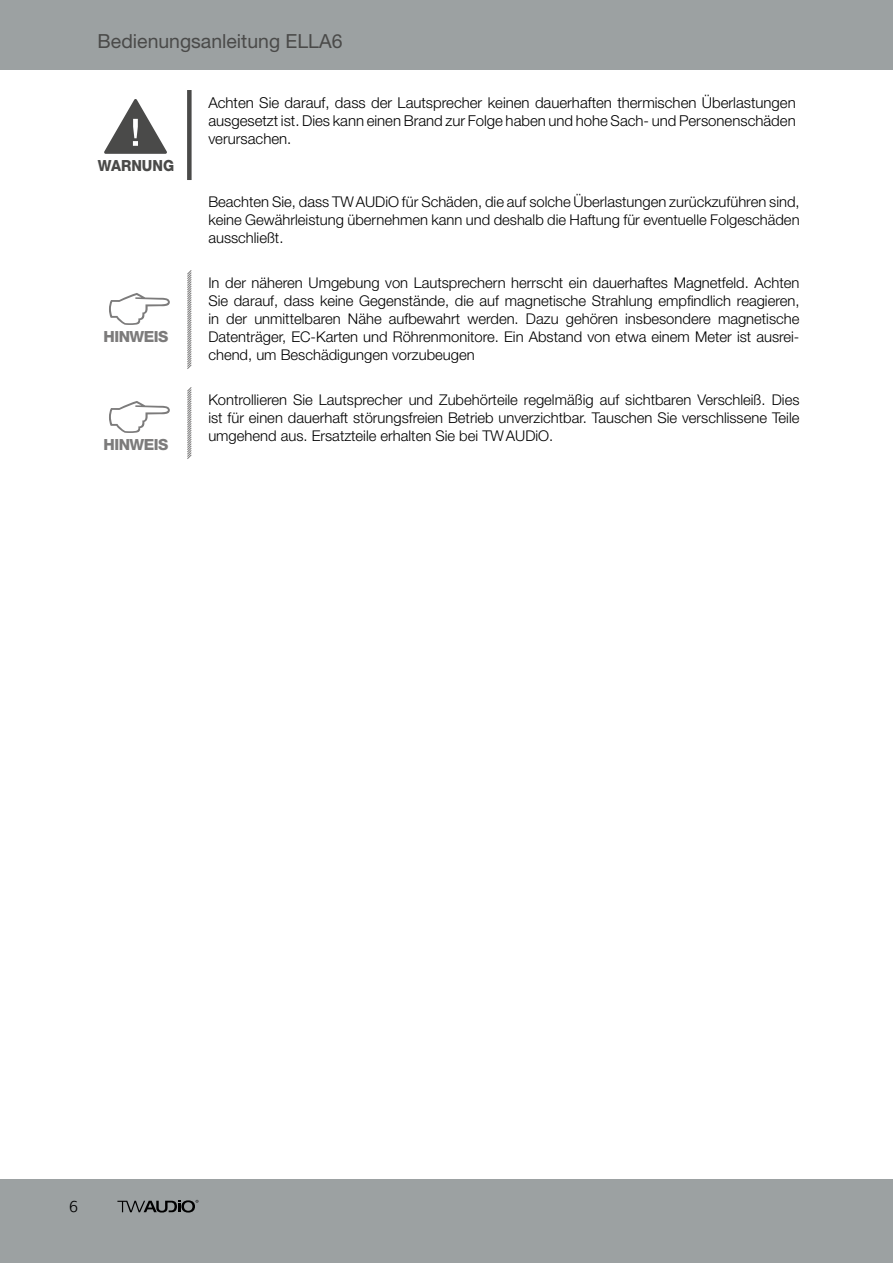
<style>
.page{position:relative;width:893px;height:1263px;background:#fff}
.page>*{position:absolute;margin:0;border:0;box-sizing:border-box;transform-origin:0 0}
.t1{font:19.5px "Helvetica Neue LT Std";color:#4a4a49}
.t2{font:300 16.5px "Lexia";color:#000}
.t3{font:800 15.3px "Helvetica Neue LT Std";letter-spacing:-.035em;color:#7c7b7b}
.t4{font:800 15.3px "Helvetica Neue LT Std";color:#4a4a49;scale:.93 1}
.t5{font:300 15px/18px "Helvetica Neue LT Std";color:#000;text-align:justify}
.t6{font:300 14.85px/18px "Helvetica Neue LT Std";color:#000;text-align:justify}
</style>
<div class="page">
<div style="left:0;top:0;width:893px;height:69px;background:#9ca1a2"></div>
<div style="left:0;top:1179px;width:893px;height:84px;background:#9ca1a2"></div>
<svg style="left:117px;top:1200px;width:81px;height:12px"></svg>
<div style="left:187px;top:90px;width:5px;height:90px;background:#4a4a49"></div>
<svg style="left:104px;top:99px;width:63px;height:55px"></svg>
<svg style="left:109px;top:293px;width:61px;height:32px"></svg>
<svg style="left:187px;top:270px;width:5px;height:99px"></svg>
<svg style="left:109px;top:401px;width:61px;height:32px"></svg>
<svg style="left:187px;top:387px;width:5px;height:72px"></svg>
<h1 class="t1" style="left:98px;top:29px;width:246px">Bedienungsanleitung ELLA6</h1>
<p class="t4" style="left:98px;top:156px;width:84px">WARNUNG</p>
<p class="t3" style="left:104px;top:327px;width:66px">HINWEIS</p>
<p class="t3" style="left:104px;top:435px;width:66px">HINWEIS</p>
<p class="t5" style="left:208px;top:93px;width:589px">Achten Sie darauf, dass der Lautsprecher keinen dauerhaften thermischen Überlastungen ausgesetzt ist. Dies kann einen Brand zur Folge haben und hohe Sach- und Personenschäden verursachen.</p>
<p class="t6" style="left:208px;top:192px;width:593px">Beachten Sie, dass TWAUDiO für Schäden, die auf solche Überlastungen zurückzuführen sind, keine Gewährleistung übernehmen kann und deshalb die Haftung für eventuelle Folgeschäden ausschließt.</p>
<p class="t6" style="left:208px;top:273px;width:593px">In der näheren Umgebung von Lautsprechern herrscht ein dauerhaftes Magnetfeld. Achten Sie darauf, dass keine Gegenstände, die auf magnetische Strahlung empfindlich reagieren, in der unmittelbaren Nähe aufbewahrt werden. Dazu gehören insbesondere magnetische Datenträger, EC-Karten und Röhrenmonitore. Ein Abstand von etwa einem Meter ist ausrei&shy;chend, um Beschädigungen vorzubeugen</p>
<p class="t6" style="left:208px;top:390px;width:593px">Kontrollieren Sie Lautsprecher und Zubehörteile regelmäßig auf sichtbaren Verschleiß. Dies ist für einen dauerhaft störungsfreien Betrieb unverzichtbar. Tauschen Sie verschlissene Teile umgehend aus. Ersatzteile erhalten Sie bei TWAUDiO.</p>
<p class="t2" style="left:69px;top:1196px;width:10px">6</p>
</div>
